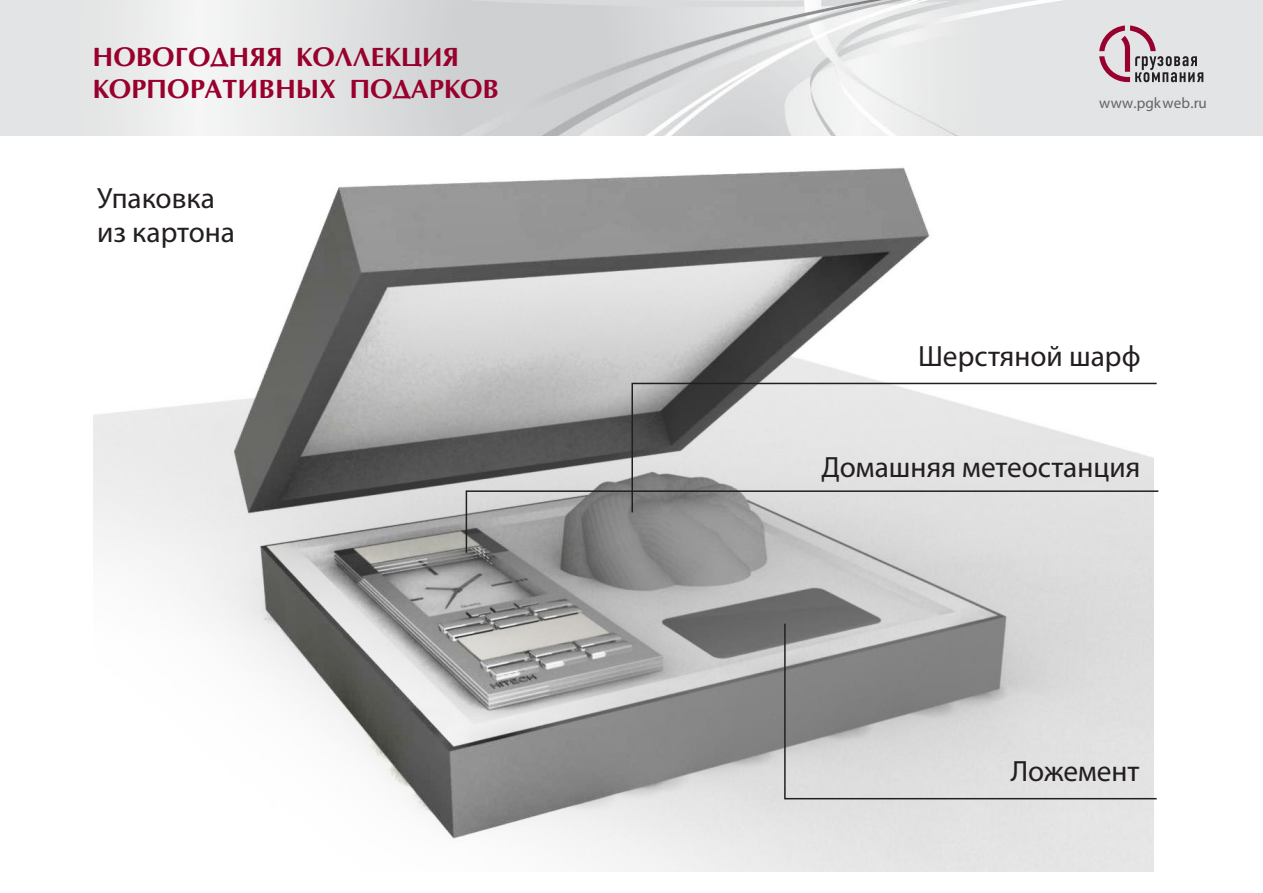
<style>
.page{position:relative;width:1263px;height:893px;background:#fff}
.page>*{position:absolute;margin:0;border:0;box-sizing:border-box;transform-origin:0 0}
.text_osnovnoy{font:29.4px "Myriad Pro";color:#231f20}
.t1{font:700 27px/32.4px "AG Opt Cyrillic";color:#98012d}
.t2{font:15.15px "Myriad Pro";color:#636366}
</style>
<div class="page">
<img style="left:0;top:0;width:1263px;height:135px">
<img style="left:94px;top:167px;width:1060px;height:705px">
<svg style="left:465px;top:490px;width:694px;height:64px;background:#b5b5b5"></svg>
<svg style="left:631px;top:382px;width:527px;height:132px;background:#cdcdcd"></svg>
<svg style="left:783px;top:622px;width:374px;height:178px;background:#c0c0c0"></svg>
<svg style="left:1099px;top:26px;width:104px;height:56px;background:#c3b0b7"></svg>
<p class="t1" style="left:92px;top:41px;width:408px">НОВОГОДНЯЯ КОЛЛЕКЦИЯ<br>КОРПОРАТИВНЫХ ПОДАРКОВ</p>
<p class="text_osnovnoy" style="left:97px;top:180px;width:119px">Упаковка</p>
<p class="text_osnovnoy" style="left:97px;top:214px;width:139px">из картона</p>
<p class="t2" style="left:1099px;top:93px;width:109px">www.pgkweb.ru</p>
<p class="text_osnovnoy" style="left:918px;top:338px;width:224px">Шерстяной шарф</p>
<p class="text_osnovnoy" style="left:821px;top:449px;width:320px">Домашняя метеостанция</p>
<p class="text_osnovnoy" style="left:1011px;top:753px;width:130px">Ложемент</p>
</div>
